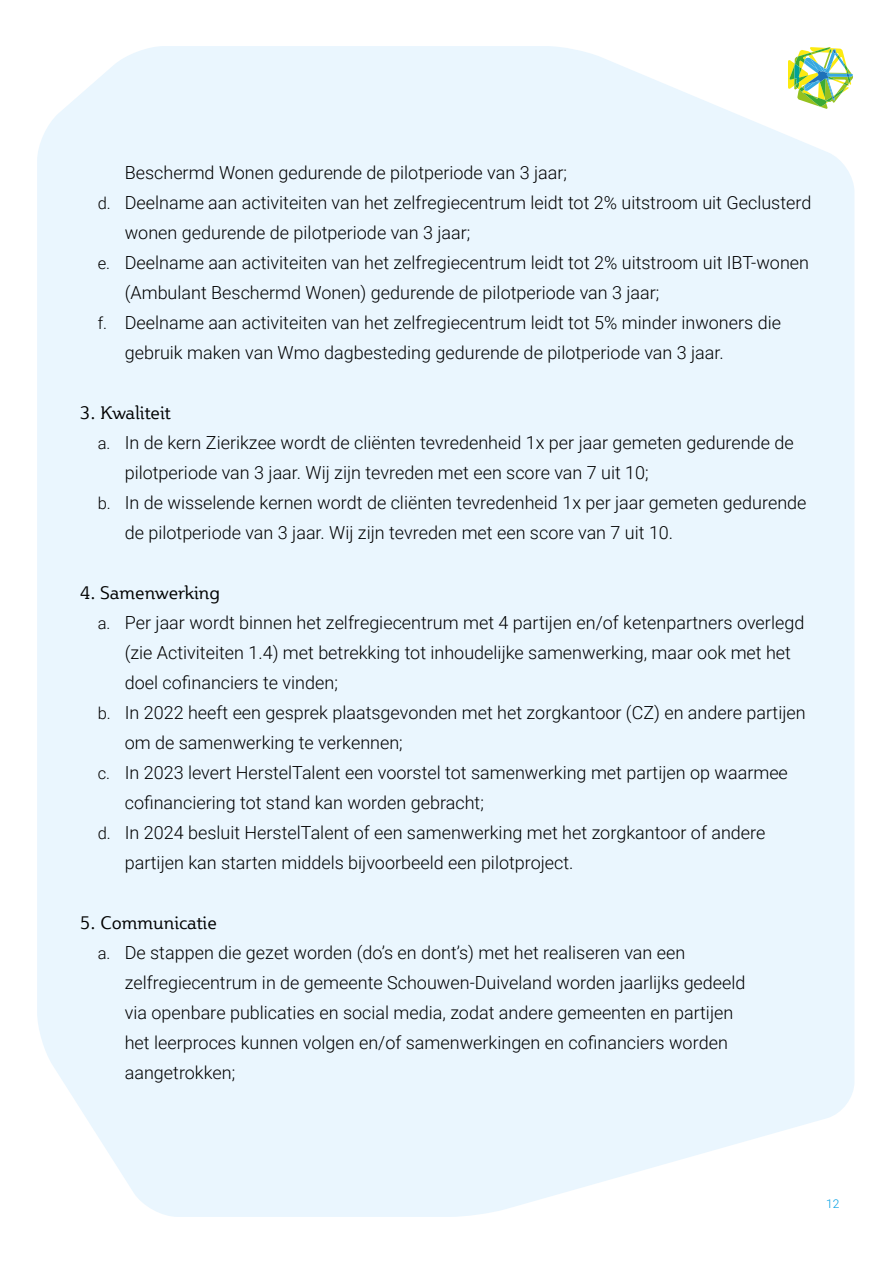
<style>
.page{position:relative;width:893px;height:1263px;background:#fff}
.page>*{position:absolute;margin:0;border:0;box-sizing:border-box;transform-origin:0 0}
.t1{font:300 18px/30px "Roboto";color:#000}
.t2{font:18px "Plume";color:#000}
.t3{font:300 12px "Roboto";color:#009fe3}
.s1{font-size:16.5px}
</style>
<div class="page">
<div style="left:37px;top:46px;width:817px;height:1171px;background:#eaf6fe"></div>
<svg style="left:788px;top:47px;width:65px;height:62px"></svg>
<p class="t1" style="left:125px;top:156px;width:444px">Beschermd Wonen gedurende de pilotperiode van 3 jaar;</p>
<p class="t1" style="left:98px;top:186px;width:715px"><span class="s1">d.</span> Deelname aan activiteiten van het zelfregiecentrum leidt tot 2% uitstroom uit Geclusterd</p>
<p class="t1" style="left:125px;top:216px;width:347px">wonen gedurende de pilotperiode van 3 jaar;</p>
<p class="t1" style="left:98px;top:246px;width:713px"><span class="s1">e.</span> Deelname aan activiteiten van het zelfregiecentrum leidt tot 2% uitstroom uit IBT-wonen</p>
<p class="t1" style="left:125px;top:276px;width:536px">(Ambulant Beschermd Wonen) gedurende de pilotperiode van 3 jaar;</p>
<p class="t1" style="left:98px;top:306px;width:685px"><span class="s1">f.</span> Deelname aan activiteiten van het zelfregiecentrum leidt tot 5% minder inwoners die</p>
<p class="t1" style="left:125px;top:336px;width:598px">gebruik maken van Wmo dagbesteding gedurende de pilotperiode van 3 jaar.</p>
<p class="t2" style="left:80px;top:401px;width:92px">3. Kwaliteit</p>
<p class="t1" style="left:98px;top:426px;width:698px"><span class="s1">a.</span> In de kern Zierikzee wordt de cliënten tevredenheid 1x per jaar gemeten gedurende de</p>
<p class="t1" style="left:125px;top:456px;width:525px">pilotperiode van 3 jaar. Wij zijn tevreden met een score van 7 uit 10;</p>
<p class="t1" style="left:98px;top:486px;width:710px"><span class="s1">b.</span> In de wisselende kernen wordt de cliënten tevredenheid 1x per jaar gemeten gedurende</p>
<p class="t1" style="left:125px;top:516px;width:547px">de pilotperiode van 3 jaar. Wij zijn tevreden met een score van 7 uit 10.</p>
<p class="t2" style="left:80px;top:581px;width:141px">4. Samenwerking</p>
<p class="t1" style="left:98px;top:606px;width:708px"><span class="s1">a.</span> Per jaar wordt binnen het zelfregiecentrum met 4 partijen en/of ketenpartners overlegd</p>
<p class="t1" style="left:125px;top:636px;width:668px">(zie Activiteiten 1.4) met betrekking tot inhoudelijke samenwerking, maar ook met het</p>
<p class="t1" style="left:125px;top:666px;width:215px">doel cofinanciers te vinden;</p>
<p class="t1" style="left:98px;top:696px;width:709px"><span class="s1">b.</span> In 2022 heeft een gesprek plaatsgevonden met het zorgkantoor (CZ) en andere partijen</p>
<p class="t1" style="left:125px;top:726px;width:280px">om de samenwerking te verkennen;</p>
<p class="t1" style="left:98px;top:756px;width:692px"><span class="s1">c.</span> In 2023 levert HerstelTalent een voorstel tot samenwerking met partijen op waarmee</p>
<p class="t1" style="left:125px;top:786px;width:361px">cofinanciering tot stand kan worden gebracht;</p>
<p class="t1" style="left:98px;top:816px;width:669px"><span class="s1">d.</span> In 2024 besluit HerstelTalent of een samenwerking met het zorgkantoor of andere</p>
<p class="t1" style="left:125px;top:846px;width:448px">partijen kan starten middels bijvoorbeeld een pilotproject.</p>
<p class="t2" style="left:80px;top:911px;width:138px">5. Communicatie</p>
<p class="t1" style="left:125px;top:936px;width:622px;text-indent:-27px"><span class="s1">a.</span> De stappen die gezet worden (do’s en dont’s) met het realiseren van een zelfregiecentrum in de gemeente Schouwen-Duiveland worden jaarlijks gedeeld via openbare publicaties en social media, zodat andere gemeenten en partijen het leerproces kunnen volgen en/of samenwerkingen en cofinanciers worden aangetrokken;</p>
<p class="t3" style="left:826px;top:1195px;width:15px">12</p>
</div>
